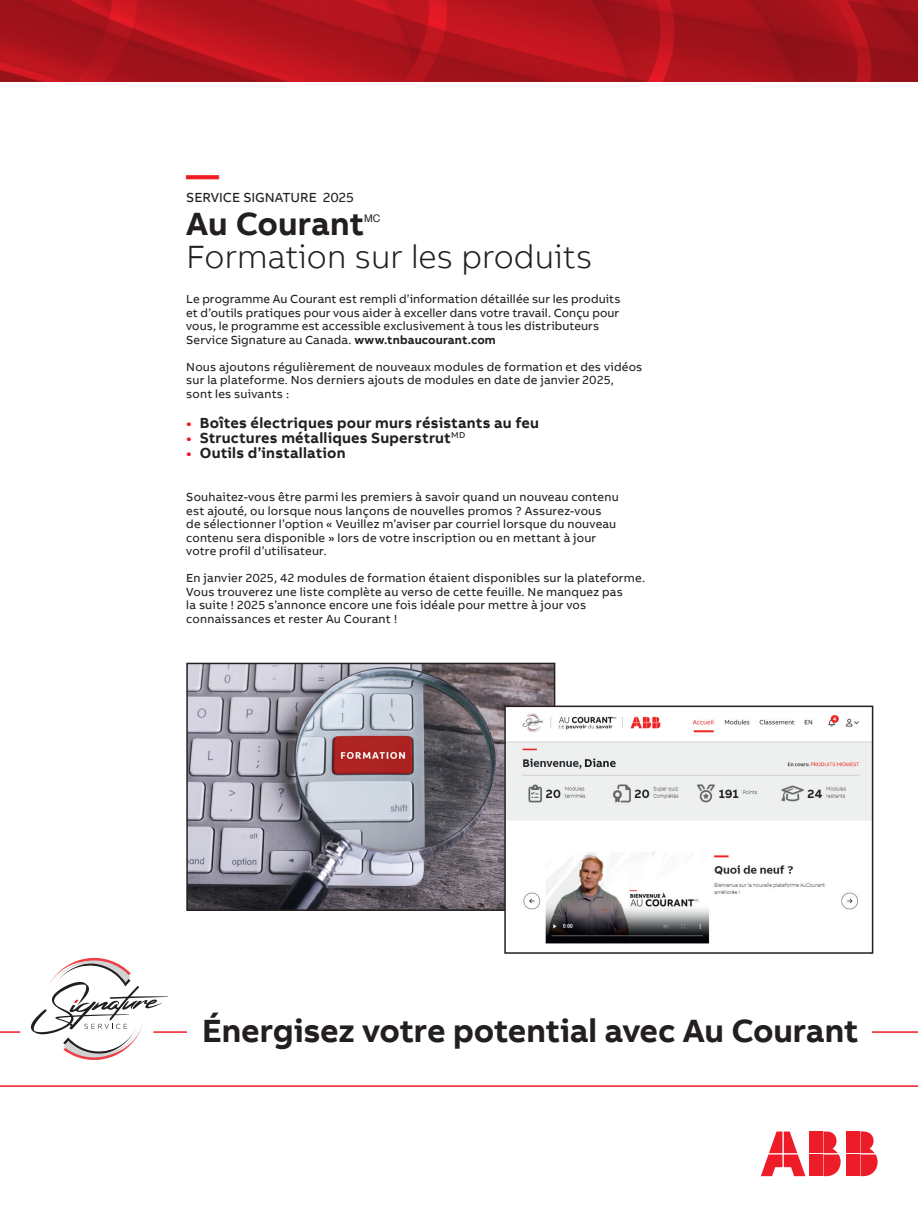
<style>
.page{position:relative;width:918px;height:1221px;background:#fff}
.page>*{position:absolute;margin:0;border:0;box-sizing:border-box;transform-origin:0 0}
.t1{font:700 33px "AB Bvoice";letter-spacing:-.01em;color:#231f20}
.t2{font:300 33px "AB Bvoice";color:#231f20}
.t3{font:700 33px "AB Bvoice";color:#ee1d23}
.t4{font:700 15px "AB Bvoice";letter-spacing:.015em;color:#231f20}
.t5{font:13.5px "AB Bvoice";color:#231f20}
.t6{font:12px/13.5px "AB Bvoice";letter-spacing:.015em;color:#231f20}
.t7{font:10.5px "Helvetica";color:#231f20}
.s1{font-weight:700}
.s2{color:#ee1c28}
</style>
<div class="page">
<div style="left:846px;top:1131px;width:13px;height:22px;background:#ee1c28"></div>
<div style="left:846px;top:1154px;width:13px;height:22px;background:#ee1c28"></div>
<svg style="left:860px;top:1131px;width:18px;height:45px"></svg>
<svg style="left:761px;top:1131px;width:44px;height:45px"></svg>
<div style="left:809px;top:1131px;width:13px;height:22px;background:#ee1c28"></div>
<div style="left:809px;top:1154px;width:13px;height:22px;background:#ee1c28"></div>
<svg style="left:823px;top:1131px;width:18px;height:45px"></svg>
<svg style="left:31px;top:957px;width:137px;height:102px"></svg>
<hr style="left:153px;top:1031px;width:765px;height:1px;background:#ee1c28">
<svg style="left:0;top:1031px;width:20px;height:1px"></svg>
<hr style="left:0;top:1085px;width:918px;height:1px;background:#ee1c28">
<img style="left:0;top:0;width:918px;height:81px">
<div style="left:187px;top:953px;width:685px;height:108px;background:#fff"></div>
<img style="left:189px;top:665px;width:363px;height:242px">
<div style="left:186px;top:662px;width:369px;height:248px;border:2px solid #231f20"></div>
<img style="left:507px;top:708px;width:363px;height:236px">
<div style="left:504px;top:705px;width:369px;height:248px;border:2px solid #231f20"></div>
<h1 class="t3" style="left:186px;top:154px;width:34px">—</h1>
<p class="t5" style="left:186px;top:189px;width:169px">SERVICE SIGNATURE 2025</p>
<h1 class="t1" style="left:186px;top:203px;width:179px">Au Courant</h1>
<p class="t7" style="left:364px;top:210px;width:18px">MC</p>
<h1 class="t2" style="left:186px;top:237px;width:408px">Formation sur les produits</h1>
<p class="t6" style="left:186px;top:292px;width:436px">Le programme Au Courant est rempli d’information détaillée sur les produits et d’outils pratiques pour vous aider à exceller dans votre travail. Conçu pour vous, le programme est accessible exclusivement à tous les distributeurs Service Signature au Canada. <span class="s1">www.tnbaucourant.com</span></p>
<p class="t6" style="left:186px;top:360px;width:458px">Nous ajoutons régulièrement de nouveaux modules de formation et des vidéos sur la plateforme. Nos derniers ajouts de modules en date de janvier 2025, sont les suivants :</p>
<p class="t4" style="left:186px;top:413px;width:354px"><span class="s2">•</span> Boîtes électriques pour murs résistants au feu</p>
<p class="t4" style="left:186px;top:428px;width:281px"><span class="s2">•</span> Structures métalliques Superstrut<sup>MD</sup></p>
<p class="t4" style="left:186px;top:443px;width:161px"><span class="s2">•</span> Outils d’installation</p>
<p class="t6" style="left:186px;top:490px;width:434px">Souhaitez-vous être parmi les premiers à savoir quand un nouveau contenu est ajouté, ou lorsque nous lançons de nouvelles promos ? Assurez-vous de sélectionner l’option « Veuillez m’aviser par courriel lorsque du nouveau contenu sera disponible » lors de votre inscription ou en mettant à jour votre profil d’utilisateur.</p>
<p class="t6" style="left:186px;top:571px;width:460px">En janvier 2025, 42 modules de formation étaient disponibles sur la plateforme.<br>Vous trouverez une liste complète au verso de cette feuille. Ne manquez pas<br>la suite ! 2025 s’annonce encore une fois idéale pour mettre à jour vos connaissances et rester Au Courant !</p>
<h1 class="t1" style="left:202px;top:1010px;width:658px">Énergisez votre potential avec Au Courant</h1>
</div>
